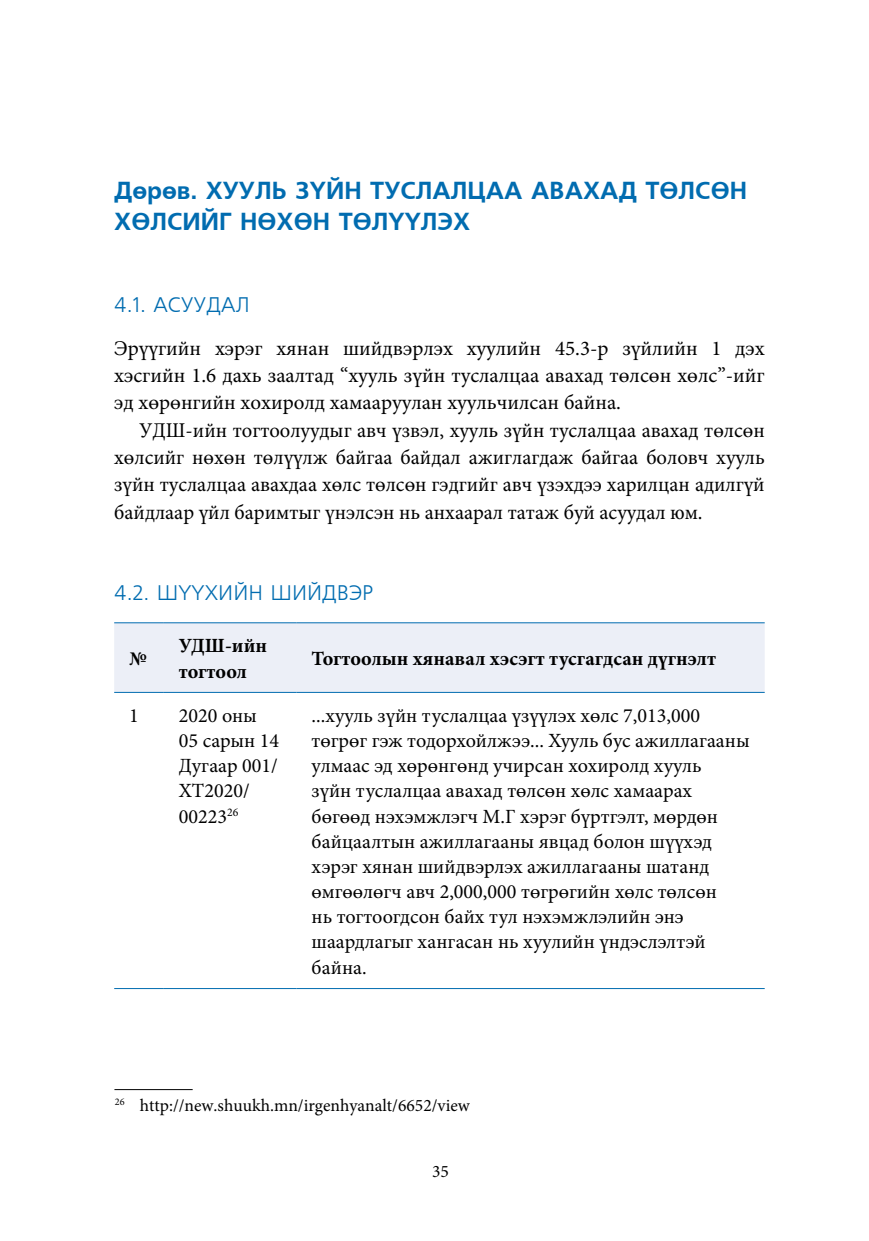
<style>
.page{position:relative;width:869px;height:1241px;background:#fff}
.page>*{position:absolute;margin:0;border:0;box-sizing:border-box;transform-origin:0 0}
.t1{font:700 24.5px "Mogul Freeset";color:#016cb0}
.t2{font:21px/27.3px "Minion Pro";color:#000;text-align:justify}
.t3{font:21px "Mogul Freeset";color:#016cb0}
.t4{font:20.12px/25.2px "Minion Pro";color:#000}
.t5{font:700 20.12px/25.2px "Minion Pro";color:#000}
.t6{font:17.5px "Minion Pro";color:#000}
</style>
<div class="page">
<div style="left:114px;top:623px;width:650px;height:68px;background:#eceff7"></div>
<hr style="left:114px;top:622px;width:50px;height:1px;background:#016cb0">
<hr style="left:164px;top:622px;width:132px;height:1px;background:#016cb0">
<hr style="left:296px;top:622px;width:468px;height:1px;background:#016cb0">
<hr style="left:114px;top:691px;width:50px;height:1px;background:#016cb0">
<hr style="left:164px;top:691px;width:132px;height:1px;background:#016cb0">
<hr style="left:296px;top:691px;width:468px;height:1px;background:#016cb0">
<hr style="left:114px;top:987px;width:50px;height:1px;background:#016cb0">
<hr style="left:164px;top:987px;width:132px;height:1px;background:#016cb0">
<hr style="left:296px;top:987px;width:468px;height:1px;background:#016cb0">
<hr style="left:114px;top:1088px;width:78px;height:1px;background:#000">
<p class="t1" style="left:114px;top:176px;width:109px">Дөрөв. ХУУЛ</p>
<p class="t1" style="left:271px;top:176px;width:56px">Ь ЗҮЙН</p>
<p class="t1" style="left:370px;top:176px;width:18px">ТУСЛАЛЦАА</p>
<p class="t1" style="left:531px;top:176px;width:19px">АВАХАД</p>
<p class="t1" style="left:645px;top:176px;width:100px">ТӨЛСӨН</p>
<p class="t1" style="left:114px;top:208px;width:54px">ХӨЛСИЙГ</p>
<p class="t1" style="left:240px;top:208px;width:149px">НӨХӨН ТӨЛҮҮЛЭХ</p>
<p class="t3" style="left:114px;top:294px;width:137px">4.1. АСУУДАЛ</p>
<p class="t2" style="left:114px;top:334px;width:651px">Эрүүгийн хэрэг хянан шийдвэрлэх хуулийн 45.3-р зүйлийн 1 дэх хэсгийн 1.6 дахь заалтад “хууль зүйн туслалцаа авахад төлсөн хөлс”-ийг эд хөрөнгийн хохиролд хамааруулан хуульчилсан байна.</p>
<p class="t2" style="left:114px;top:416px;width:651px;text-indent:25px">УДШ-ийн тогтоолуудыг авч үзвэл, хууль зүйн туслалцаа авахад төлсөн хөлсийг нөхөн төлүүлж байгаа байдал ажиглагдаж байгаа боловч хууль зүйн туслалцаа авахдаа хөлс төлсөн гэдгийг авч үзэхдээ харилцан адилгүй байдлаар үйл баримтыг үнэлсэн нь анхаарал татаж буй асуудал юм.</p>
<p class="t3" style="left:114px;top:582px;width:261px">4.2. ШҮҮХИЙН ШИЙДВЭР</p>
<p class="t5" style="left:129px;top:645px;width:20px">№</p>
<p class="t5" style="left:179px;top:633px;width:90px">УДШ-ийн тогтоол</p>
<p class="t5" style="left:311px;top:645px;width:406px">Тогтоолын хянавал хэсэгт тусгагдсан дүгнэлт</p>
<p class="t4" style="left:129px;top:703px;width:11px">1</p>
<p class="t4" style="left:179px;top:703px;width:102px">2020 оны<br>05 сарын 14<br>Дугаар 001/<br>ХТ2020/<br>00223<sup>26</sup></p>
<p class="t4" style="left:311px;top:703px;width:439px">...хууль зүйн туслалцаа үзүүлэх хөлс 7,013,000 төгрөг гэж тодорхойлжээ... Хууль бус ажиллагааны улмаас эд хөрөнгөнд учирсан хохиролд хууль<br>зүйн туслалцаа авахад төлсөн хөлс хамаарах бөгөөд нэхэмжлэгч М.Г хэрэг бүртгэлт, мөрдөн байцаалтын ажиллагааны явцад болон шүүхэд хэрэг хянан шийдвэрлэх ажиллагааны шатанд өмгөөлөгч авч 2,000,000 төгрөгийн хөлс төлсөн<br>нь тогтоогдсон байх тул нэхэмжлэлийн энэ шаардлагыг хангасан нь хуулийн үндэслэлтэй байна.</p>
<p class="t6" style="left:115px;top:1093px;width:356px"><sup>26</sup> http://new.shuukh.mn/irgenhyanalt/6652/view</p>
<p class="t6" style="left:432px;top:1159px;width:18px">35</p>
</div>
